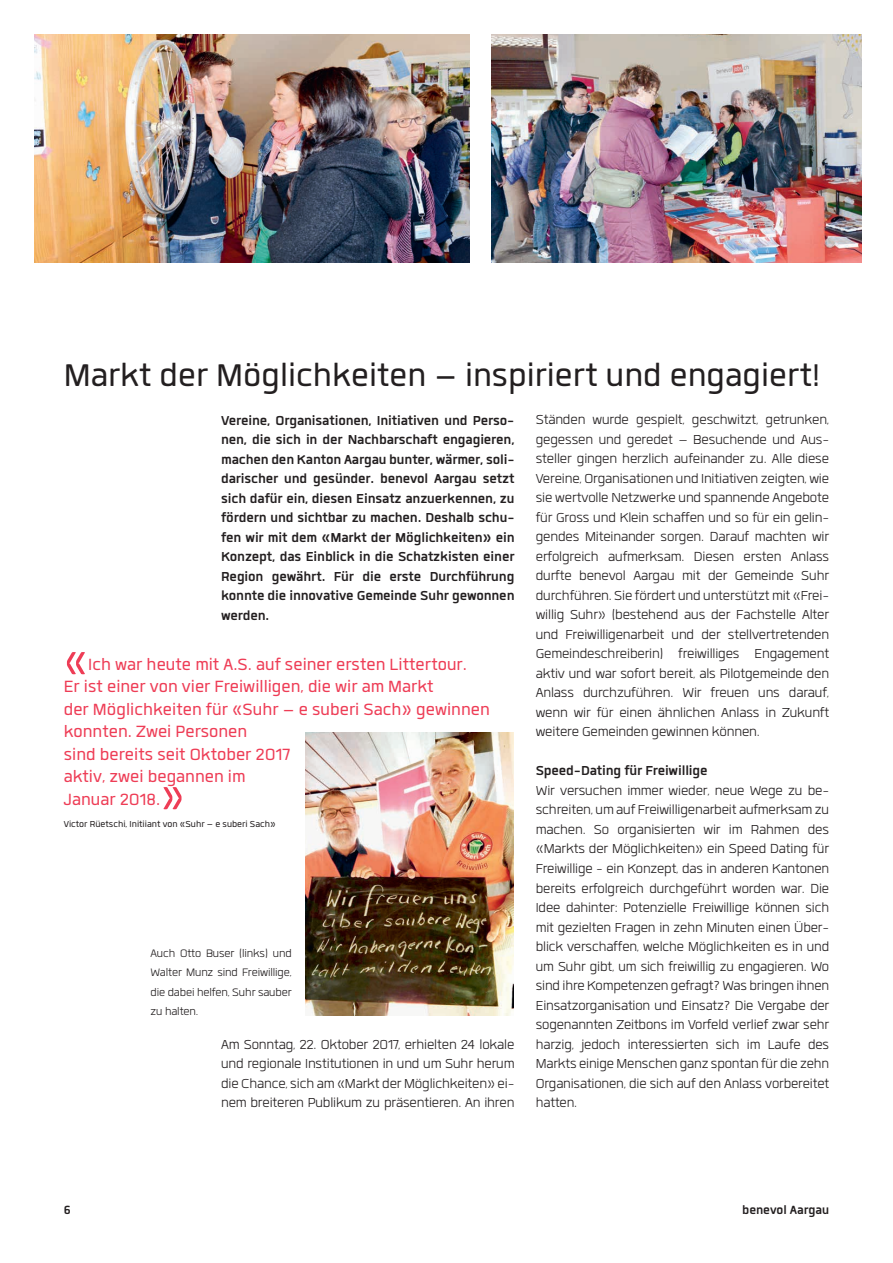
<style>
.page{position:relative;width:893px;height:1263px;background:#fff}
.page>*{position:absolute;margin:0;border:0;box-sizing:border-box;transform-origin:0 0}
.t1{font:52.5px "Quan";color:#ee3d56}
.t2{font:43.5px "Quan";color:#231f20}
.t3{font:22.5px/22.5px "Quan";color:#ee3d56}
.t4{font:300 18px/19.5px "Quan";letter-spacing:-.01em;color:#231f20;text-align:justify}
.t5{font:700 18px/19.5px "Quan";letter-spacing:-.01em;color:#231f20;text-align:justify}
.t6{font:700 16.5px "Quan";letter-spacing:-.005em;color:#231f20}
.t7{font:300 15px/19.5px "Quan";letter-spacing:-.01em;color:#231f20;text-align:justify}
.t8{font:12px "Quan";color:#231f20}
</style>
<div class="page">
<img style="left:305px;top:733px;width:209px;height:282px">
<img style="left:34px;top:34px;width:436px;height:228px">
<img style="left:491px;top:34px;width:371px;height:228px">
<h2 class="t2" style="left:64px;top:354px;width:758px">Markt der Möglichkeiten – inspiriert und engagiert!</h2>
<p class="t5" style="left:221px;top:410px;width:295px">Vereine, Organisationen, Initiativen und Perso&shy;nen, die sich in der Nachbarschaft engagieren, machen den Kanton Aargau bunter, wärmer, soli&shy;darischer und gesünder. benevol Aargau setzt sich dafür ein, diesen Einsatz anzuerkennen, zu fördern und sichtbar zu machen. Deshalb schu&shy;fen wir mit dem «Markt der Möglichkeiten» ein Konzept, das Einblick in die Schatzkisten einer Region gewährt. Für die erste Durchführung konnte die innovative Gemeinde Suhr gewonnen werden.</p>
<p class="t4" style="left:536px;top:410px;width:295px">Ständen wurde gespielt, geschwitzt, getrunken, gegessen und geredet – Besuchende und Aus&shy;steller gingen herzlich aufeinander zu. Alle diese Vereine, Organisationen und Initiativen zeigten, wie sie wertvolle Netzwerke und spannende Angebote für Gross und Klein schaffen und so für ein gelin&shy;gendes Miteinander sorgen. Darauf machten wir erfolgreich aufmerksam. Diesen ersten Anlass durfte benevol Aargau mit der Gemeinde Suhr durchführen. Sie fördert und unterstützt mit «Frei&shy;willig Suhr» (bestehend aus der Fachstelle Alter und Freiwilligenarbeit und der stellvertretenden Gemeindeschreiberin) freiwilliges Engagement aktiv und war sofort bereit, als Pilotgemeinde den Anlass durchzuführen. Wir freuen uns darauf, wenn wir für einen ähnlichen Anlass in Zukunft weitere Gemeinden gewinnen können.</p>
<p class="t5" style="left:536px;top:761px;width:173px">Speed-Dating für Freiwillige</p>
<p class="t4" style="left:536px;top:780px;width:295px">Wir versuchen immer wieder, neue Wege zu be&shy;schreiten, um auf Freiwilligenarbeit aufmerksam zu machen. So organisierten wir im Rahmen des «Markts der Möglichkeiten» ein Speed Dating für Freiwillige - ein Konzept, das in anderen Kantonen bereits erfolgreich durchgeführt worden war. Die Idee dahinter: Potenzielle Freiwillige können sich mit gezielten Fragen in zehn Minuten einen Über&shy;blick verschaffen, welche Möglichkeiten es in und um Suhr gibt, um sich freiwillig zu engagieren. Wo sind ihre Kompetenzen gefragt? Was bringen ihnen Einsatzorganisation und Einsatz? Die Vergabe der sogenannten Zeitbons im Vorfeld verlief zwar sehr harzig, jedoch interessierten sich im Laufe des Markts einige Menschen ganz spontan für die zehn Organisationen, die sich auf den Anlass vorbereitet hatten.</p>
<h1 class="t1" style="left:64px;top:637px;width:26px">«</h1>
<p class="t3" style="left:64px;top:653px;width:427px;text-indent:24px">Ich war heute mit A.S. auf seiner ersten Littertour.<br>Er ist einer von vier Freiwilligen, die wir am Markt<br>der Möglichkeiten für «Suhr – e suberi Sach» gewinnen konnten. Zwei Personen<br>sind bereits seit Oktober 2017<br>aktiv, zwei begannen im<br>Januar 2018.</p>
<h1 class="t1" style="left:160px;top:772px;width:26px">»</h1>
<p class="t8" style="left:64px;top:819px;width:213px">Victor Rüetschi, Initiiant von «Suhr – e suberi Sach»</p>
<p class="t7" style="left:151px;top:943px;width:143px">Auch Otto Buser (links) und Walter Munz sind Freiwillige, die dabei helfen, Suhr sauber zu halten.</p>
<p class="t4" style="left:221px;top:1034px;width:295px">Am Sonntag, 22. Oktober 2017, erhielten 24 lokale und regionale Institutionen in und um Suhr herum die Chance, sich am «Markt der Möglichkeiten» ei&shy;nem breiteren Publikum zu präsentieren. An ihren</p>
<p class="t6" style="left:64px;top:1202px;width:8px">6</p>
<p class="t6" style="left:742px;top:1202px;width:88px">benevol Aargau</p>
</div>
